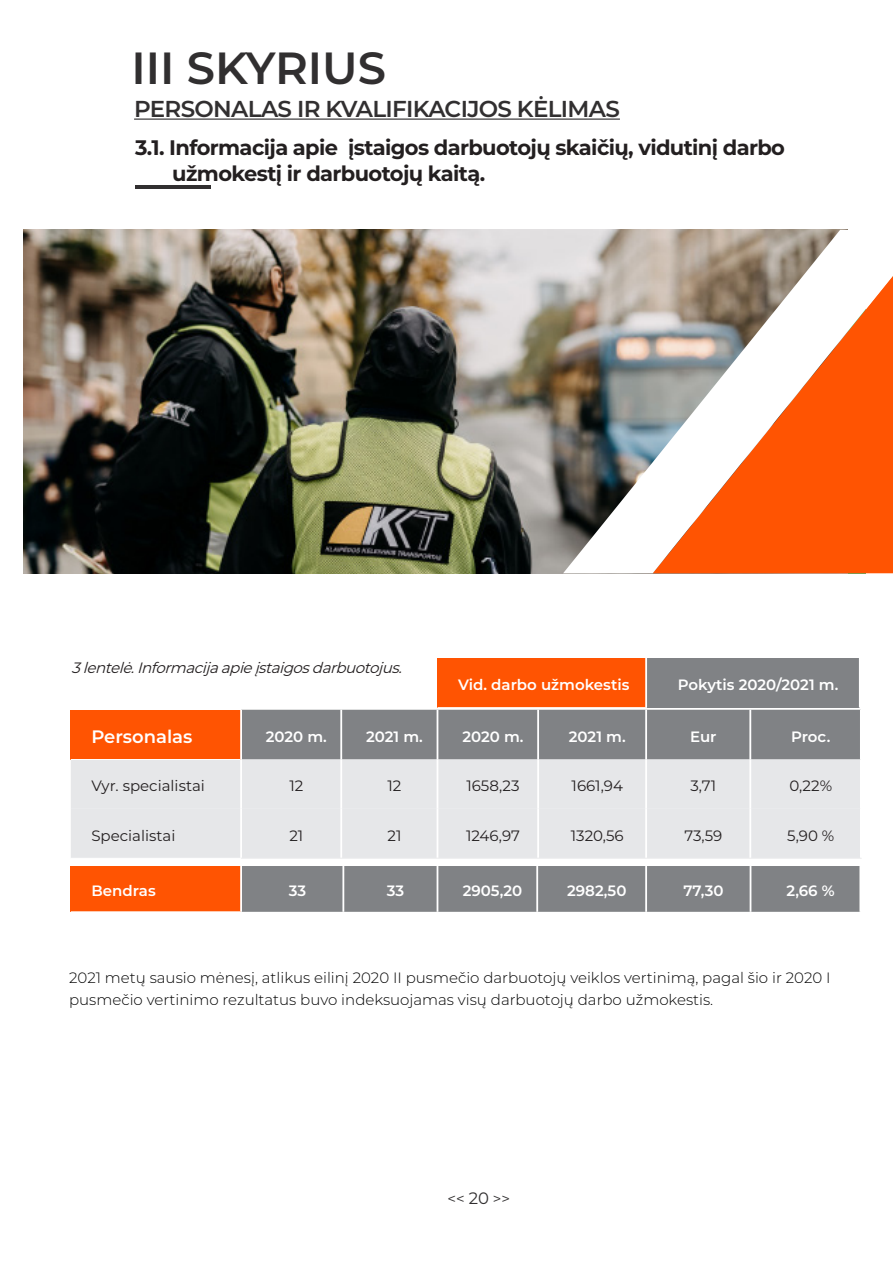
<style>
.page{position:relative;width:893px;height:1263px;background:#fff}
.page>*{position:absolute;margin:0;border:0;box-sizing:border-box;transform-origin:0 0}
.t1{font:600 45px "Montserrat";color:#312f30}
.t2{font:600 23.1px "Montserrat";letter-spacing:-.03em;color:#312f30}
.t3{font:700 21px "Montserrat";letter-spacing:-.03em;color:#231f20}
.t4{font:600 18px "Montserrat";color:#fff}
.t5{font:300 15px/22.5px "Montserrat";color:#000}
.t6{font:600 15px "Montserrat";color:#fff}
.t7{font:15px "Montserrat";color:#231f20}
.t8{font:italic 15px "Montserrat";color:#231f20}
.t9{font:15px "Montserrat";color:#312f30}
.s1{font-size:16.5px}
</style>
<div class="page">
<img style="left:24px;top:230px;width:539px;height:343px">
<svg style="left:563px;top:230px;width:330px;height:343px"></svg>
<hr style="left:134px;top:119px;width:486px;height:1px;background:#312f30">
<hr style="left:135px;top:186px;width:76px;height:3px;background:#312f30">
<svg style="left:71px;top:710px;width:789px;height:148px;background:#cdc2be"></svg>
<hr style="left:240px;top:759px;width:2px;height:50px;background:#fff">
<hr style="left:340px;top:759px;width:2px;height:50px;background:#fff">
<hr style="left:437px;top:759px;width:1px;height:50px;background:#fff">
<hr style="left:537px;top:759px;width:2px;height:50px;background:#fff">
<hr style="left:645px;top:759px;width:2px;height:50px;background:#fff">
<hr style="left:749px;top:759px;width:2px;height:50px;background:#fff">
<hr style="left:240px;top:809px;width:2px;height:49px;background:#fff">
<hr style="left:340px;top:809px;width:2px;height:49px;background:#fff">
<hr style="left:437px;top:809px;width:1px;height:49px;background:#fff">
<hr style="left:537px;top:809px;width:2px;height:49px;background:#fff">
<hr style="left:645px;top:809px;width:2px;height:49px;background:#fff">
<hr style="left:749px;top:809px;width:2px;height:49px;background:#fff">
<hr style="left:241px;top:858px;width:100px;height:1px;background:#eeeeef">
<hr style="left:341px;top:858px;width:96px;height:1px;background:#eeeeef">
<hr style="left:437px;top:858px;width:101px;height:1px;background:#eeeeef">
<hr style="left:538px;top:858px;width:108px;height:1px;background:#eeeeef">
<hr style="left:646px;top:858px;width:104px;height:1px;background:#eeeeef">
<hr style="left:750px;top:858px;width:112px;height:1px;background:#eeeeef">
<hr style="left:240px;top:710px;width:2px;height:49px;background:#fff">
<hr style="left:340px;top:710px;width:2px;height:49px;background:#fff">
<hr style="left:437px;top:710px;width:1px;height:49px;background:#fff">
<hr style="left:537px;top:710px;width:2px;height:49px;background:#fff">
<hr style="left:645px;top:710px;width:2px;height:49px;background:#fff">
<hr style="left:749px;top:710px;width:2px;height:49px;background:#fff">
<hr style="left:71px;top:759px;width:169px;height:1px;background:#fff">
<div style="left:71px;top:866px;width:170px;height:46px;background:#ff5402"></div>
<div style="left:242px;top:866px;width:617px;height:46px;background:#808285"></div>
<hr style="left:240px;top:866px;width:2px;height:45px;background:#fff">
<hr style="left:342px;top:866px;width:2px;height:46px;background:#fff">
<hr style="left:437px;top:866px;width:1px;height:46px;background:#fff">
<hr style="left:536px;top:866px;width:2px;height:46px;background:#fff">
<hr style="left:645px;top:866px;width:2px;height:46px;background:#fff">
<hr style="left:750px;top:866px;width:1px;height:46px;background:#fff">
<hr style="left:71px;top:911px;width:171px;height:1px;background:#fff">
<div style="left:437px;top:658px;width:209px;height:50px;background:#ff5402"></div>
<div style="left:646px;top:658px;width:214px;height:50px;background:#808285"></div>
<hr style="left:645px;top:658px;width:2px;height:49px;background:#fff">
<hr style="left:859px;top:658px;width:2px;height:50px;background:#fff">
<hr style="left:437px;top:707px;width:210px;height:1px;background:#fff">
<svg style="left:887px;top:230px;width:6px;height:240px"></svg>
<p class="t1" style="left:131px;top:36px;width:256px">III SKYRIUS</p>
<p class="t2" style="left:134px;top:92px;width:487px">PERSONALAS IR KVALIFIKACIJOS KĖLIMAS</p>
<p class="t3" style="left:135px;top:133px;width:651px">3.1. Informacija apie įstaigos darbuotojų skaičių, vidutinį darbo</p>
<p class="t3" style="left:172px;top:158px;width:314px">užmokestį ir darbuotojų kaitą.</p>
<p class="t8" style="left:71px;top:657px;width:337px">3lentelė.Informacijaapieįstaigosdarbuotojus.</p>
<p class="t6" style="left:458px;top:674px;width:173px">Vid. darbo užmokestis</p>
<p class="t6" style="left:678px;top:674px;width:162px">Pokytis 2020/2021 m.</p>
<p class="t4" style="left:91px;top:724px;width:103px">Personalas</p>
<p class="t6" style="left:266px;top:726px;width:63px">2020 m.</p>
<p class="t6" style="left:366px;top:726px;width:58px">2021 m.</p>
<p class="t6" style="left:462px;top:726px;width:63px">2020 m.</p>
<p class="t6" style="left:569px;top:726px;width:58px">2021 m.</p>
<p class="t6" style="left:690px;top:726px;width:28px">Eur</p>
<p class="t6" style="left:791px;top:726px;width:41px">Proc.</p>
<p class="t7" style="left:91px;top:776px;width:115px">Vyr. specialistai</p>
<p class="t7" style="left:289px;top:776px;width:15px">12</p>
<p class="t7" style="left:388px;top:776px;width:15px">12</p>
<p class="t7" style="left:466px;top:776px;width:55px">1658,23</p>
<p class="t7" style="left:572px;top:776px;width:53px">1661,94</p>
<p class="t7" style="left:690px;top:776px;width:27px">3,71</p>
<p class="t7" style="left:789px;top:776px;width:44px">0,22%</p>
<p class="t7" style="left:91px;top:825px;width:86px">Specialistai</p>
<p class="t7" style="left:289px;top:825px;width:15px">21</p>
<p class="t7" style="left:388px;top:825px;width:15px">21</p>
<p class="t7" style="left:466px;top:825px;width:55px">1246,97</p>
<p class="t7" style="left:571px;top:825px;width:54px">1320,56</p>
<p class="t7" style="left:684px;top:825px;width:39px">73,59</p>
<p class="t7" style="left:787px;top:825px;width:49px">5,90 %</p>
<p class="t6" style="left:91px;top:880px;width:66px">Bendras</p>
<p class="t6" style="left:289px;top:880px;width:19px">33</p>
<p class="t6" style="left:387px;top:880px;width:19px">33</p>
<p class="t6" style="left:463px;top:880px;width:61px">2905,20</p>
<p class="t6" style="left:567px;top:880px;width:61px">2982,50</p>
<p class="t6" style="left:683px;top:880px;width:42px">77,30</p>
<p class="t6" style="left:786px;top:880px;width:50px">2,66 %</p>
<p class="t5" style="left:69px;top:965px;width:763px">2021 metų sausio mėnesį, atlikus eilinį 2020 II pusmečio darbuotojų veiklos vertinimą, pagal šio ir 2020 I pusmečio vertinimo rezultatus buvo indeksuojamas visų darbuotojų darbo užmokestis.</p>
<p class="t9" style="left:448px;top:1188px;width:64px">&lt;&lt; <span class="s1">20</span> &gt;&gt;</p>
</div>
